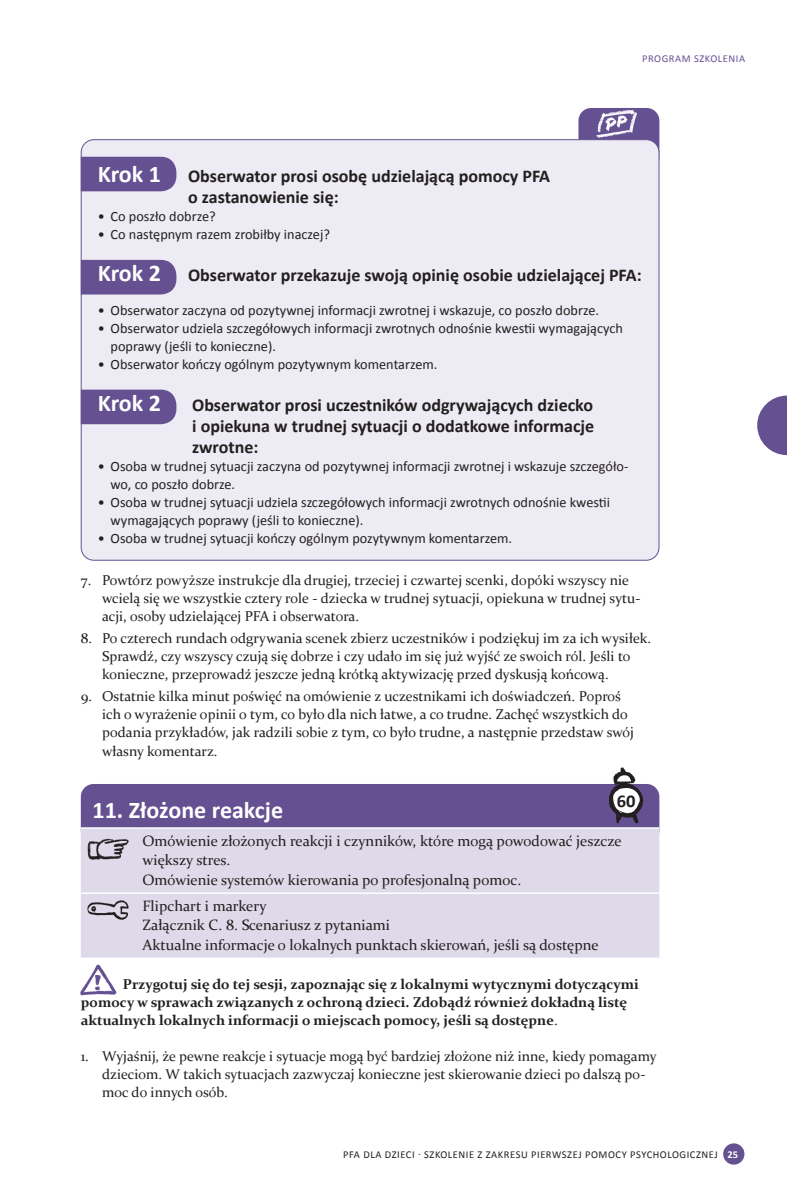
<style>
.page{position:relative;width:787px;height:1191px;background:#fff}
.page>*{position:absolute;margin:0;border:0;box-sizing:border-box;transform-origin:0 0}
.skema_normal{font:700 24px "Calibri";color:#fff}
.Boksoverskrift{font:700 24px "Calibri";color:#fff}
.Boksoverskrift-2{font:700 18px/21px "Calibri";color:#231f20}
.Normal_bjaelke{font:15px/19.5px "Constantia";color:#231f20}
.t1{font:14.25px/18px "Constantia";color:#231f20}
.t2{font:14.25px/18px "Calibri";color:#231f20}
.t3{font:700 14.25px/18px "Constantia";color:#231f20}
.t4{font:10.5px "Calibri";letter-spacing:.05em;color:#231f20}
.t5{font:10.5px "Calibri";letter-spacing:.05em;color:#655191}
.s1{font-size:24px;color:#fff}
.s2{font-weight:400}
.s3{font-weight:700;color:#fff}
</style>
<div class="page">
<div style="left:723px;top:1143px;width:21px;height:21px;background:#655191;border-radius:50%"></div>
<svg style="left:757px;top:395px;width:30px;height:60px"></svg>
<div style="left:578px;top:108px;width:81px;height:63px;background:#655191;border-radius:13px"></div>
<img style="left:596px;top:110px;width:41px;height:28px">
<div style="left:81px;top:784px;width:578px;height:59px;background:#655191;border-radius:13px"></div>
<div style="left:81px;top:828px;width:578px;height:129px;background:#dedae9"></div>
<hr style="left:81px;top:827px;width:55px;height:1px;background:#fff">
<hr style="left:136px;top:827px;width:523px;height:1px;background:#fff">
<hr style="left:81px;top:892px;width:55px;height:2px;background:#fff">
<hr style="left:136px;top:892px;width:523px;height:2px;background:#fff">
<img style="left:87px;top:839px;width:42px;height:20px">
<img style="left:87px;top:900px;width:41px;height:19px">
<img style="left:81px;top:964px;width:35px;height:31px">
<img style="left:608px;top:768px;width:36px;height:56px">
<div style="left:81px;top:140px;width:578px;height:420px;background:#edebf3;border-radius:13px"></div>
<div style="left:81px;top:157px;width:95px;height:34px;background:#655191"></div>
<div style="left:81px;top:260px;width:95px;height:34px;background:#655191"></div>
<div style="left:81px;top:389px;width:95px;height:35px;background:#655191"></div>
<p class="t5" style="left:642px;top:52px;width:104px">PROGRAM SZKOLENIA</p>
<p class="Boksoverskrift-2" style="left:188px;top:165px;width:363px;text-indent:-90px"><span class="s1">Krok 1</span> Obserwator prosi osobę udzielającą pomocy PFA o zastanowienie się:</p>
<p class="t2" style="left:98px;top:206px;width:119px">• Co poszło dobrze?</p>
<p class="t2" style="left:98px;top:224px;width:234px">• Co następnym razem zrobiłby inaczej?</p>
<p class="Boksoverskrift-2" style="left:98px;top:264px;width:545px"><span class="s1">Krok 2</span> Obserwator przekazuje swoją opinię osobie udzielającej PFA:</p>
<p class="t2" style="left:98px;top:301px;width:503px">• Obserwator zaczyna od pozytywnej informacji zwrotnej i wskazuje, co poszło dobrze.</p>
<p class="t2" style="left:111px;top:319px;width:514px;text-indent:-13px">• Obserwator udziela szczegółowych informacji zwrotnych odnośnie kwestii wymagających poprawy (jeśli to konieczne).</p>
<p class="t2" style="left:98px;top:355px;width:341px">• Obserwator kończy ogólnym pozytywnym komentarzem.</p>
<p class="Boksoverskrift" style="left:98px;top:386px;width:65px">Krok 2</p>
<p class="Boksoverskrift-2" style="left:192px;top:394px;width:403px;text-align:justify">Obserwator prosi uczestników odgrywających dziecko i opiekuna w trudnej sytuacji o dodatkowe informacje zwrotne:</p>
<p class="t2" style="left:111px;top:457px;width:519px;text-indent:-13px">• Osoba w trudnej sytuacji zaczyna od pozytywnej informacji zwrotnej i wskazuje szczegóło&shy;wo, co poszło dobrze.</p>
<p class="t2" style="left:111px;top:493px;width:501px;text-indent:-13px">• Osoba w trudnej sytuacji udziela szczegółowych informacji zwrotnych odnośnie kwestii wymagających poprawy (jeśli to konieczne).</p>
<p class="t2" style="left:98px;top:529px;width:416px">• Osoba w trudnej sytuacji kończy ogólnym pozytywnym komentarzem.</p>
<p class="t1" style="left:102px;top:570px;width:540px;text-indent:-21px">7. Powtórz powyższe instrukcje dla drugiej, trzeciej i czwartej scenki, dopóki wszyscy nie wcielą się we wszystkie cztery role - dziecka w trudnej sytuacji, opiekuna w trudnej sytu&shy;acji, osoby udzielającej PFA i obserwatora.</p>
<p class="t1" style="left:102px;top:628px;width:550px;text-indent:-21px">8. Po czterech rundach odgrywania scenek zbierz uczestników i podziękuj im za ich wysiłek.<br>Sprawdź, czy wszyscy czują się dobrze i czy udało im się już wyjść ze swoich ról. Jeśli to konieczne, przeprowadź jeszcze jedną krótką aktywizację przed dyskusją końcową.</p>
<p class="t1" style="left:102px;top:687px;width:533px;text-indent:-21px">9. Ostatnie kilka minut poświęć na omówienie z uczestnikami ich doświadczeń. Poproś ich o wyrażenie opinii o tym, co było dla nich łatwe, a co trudne. Zachęć wszystkich do podania przykładów, jak radzili sobie z tym, co było trudne, a następnie przedstaw swój własny komentarz.</p>
<p class="Boksoverskrift-2" style="left:616px;top:789px;width:20px">60</p>
<p class="skema_normal" style="left:93px;top:793px;width:192px">11. Złożone reakcje</p>
<p class="Normal_bjaelke" style="left:142px;top:830px;width:481px">Omówienie złożonych reakcji i czynników, które mogą powodować jeszcze większy stres.</p>
<p class="Normal_bjaelke" style="left:142px;top:869px;width:380px">Omówienie systemów kierowania po profesjonalną pomoc.</p>
<p class="Normal_bjaelke" style="left:142px;top:895px;width:126px">Flipchart i markery</p>
<p class="Normal_bjaelke" style="left:142px;top:915px;width:249px">Załącznik C. 8. Scenariusz z pytaniami</p>
<p class="Normal_bjaelke" style="left:142px;top:934px;width:457px">Aktualne informacje o lokalnych punktach skierowań, jeśli są dostępne</p>
<p class="t3" style="left:81px;top:974px;width:559px;text-indent:42px">Przygotuj się do tej sesji, zapoznając się z lokalnymi wytycznymi dotyczącymi pomocy w sprawach związanych z ochroną dzieci. Zdobądź również dokładną listę aktualnych lokalnych informacji o miejscach pomocy, jeśli są dostępne<span class="s2">.</span></p>
<p class="t1" style="left:102px;top:1046px;width:556px;text-indent:-21px">1. Wyjaśnij, że pewne reakcje i sytuacje mogą być bardziej złożone niż inne, kiedy pomagamy dzieciom. W takich sytuacjach zazwyczaj konieczne jest skierowanie dzieci po dalszą po&shy;moc do innych osób.</p>
<p class="t4" style="left:343px;top:1148px;width:396px">PFA DLA DZIECI · SZKOLENIE Z ZAKRESU PIERWSZEJ POMOCY PSYCHOLOGICZNEJ <span class="s3">25</span></p>
</div>
